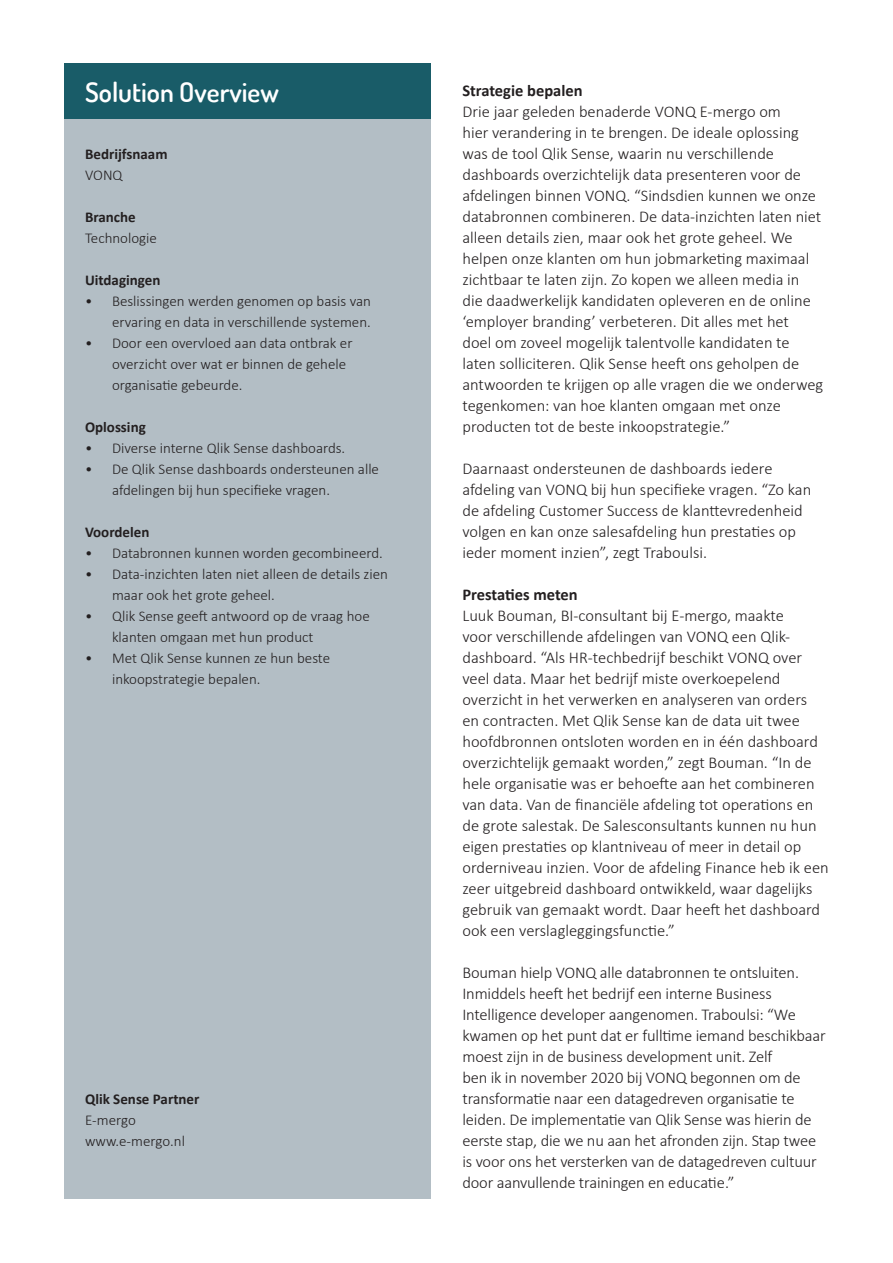
<style>
.page{position:relative;width:893px;height:1263px;background:#fff}
.page>*{position:absolute;margin:0;border:0;box-sizing:border-box;transform-origin:0 0}
.t1{font:600 27px "Dosis";color:#fff}
.t2{font:300 16.5px/21px "Calibri";color:#231f20}
.t3{font:700 16.5px "Calibri";color:#231f20}
.t4{font:300 15px/21px "Calibri";color:#231f20}
.t5{font:700 15px "Calibri";color:#231f20}
</style>
<div class="page">
<div style="left:64px;top:64px;width:367px;height:1135px;background:#b3bec5"></div>
<div style="left:64px;top:64px;width:367px;height:55px;background:#195c68"></div>
<h1 class="t1" style="left:85px;top:75px;width:195px">Solution Overview</h1>
<p class="t3" style="left:462px;top:79px;width:122px">Strategie bepalen</p>
<p class="t2" style="left:462px;top:101px;width:362px">Drie jaar geleden benaderde VONQ E-mergo om<br>hier verandering in te brengen. De ideale oplossing was de tool Qlik Sense, waarin nu verschillende dashboards overzichtelijk data presenteren voor de afdelingen binnen VONQ. “Sindsdien kunnen we onze databronnen combineren. De data-inzichten laten niet alleen details zien, maar ook het grote geheel. We helpen onze klanten om hun jobmarketing maximaal zichtbaar te laten zijn. Zo kopen we alleen media in die daadwerkelijk kandidaten opleveren en de online ‘employer branding’ verbeteren. Dit alles met het<br>doel om zoveel mogelijk talentvolle kandidaten te laten solliciteren. Qlik Sense heeft ons geholpen de antwoorden te krijgen op alle vragen die we onderweg tegenkomen: van hoe klanten omgaan met onze producten tot de beste inkoopstrategie.”</p>
<p class="t2" style="left:462px;top:458px;width:350px">Daarnaast ondersteunen de dashboards iedere afdeling van VONQ bij hun specifieke vragen. “Zo kan de afdeling Customer Success de klanttevredenheid volgen en kan onze salesafdeling hun prestaties op ieder moment inzien”, zegt Traboulsi.</p>
<p class="t3" style="left:462px;top:583px;width:117px">Prestaties meten</p>
<p class="t2" style="left:462px;top:605px;width:368px">Luuk Bouman, BI-consultant bij E-mergo, maakte<br>voor verschillende afdelingen van VONQ een Qlik&shy;dashboard. “Als HR-techbedrijf beschikt VONQ over veel data. Maar het bedrijf miste overkoepelend overzicht in het verwerken en analyseren van orders<br>en contracten. Met Qlik Sense kan de data uit twee hoofdbronnen ontsloten worden en in één dashboard overzichtelijk gemaakt worden,” zegt Bouman. “In de hele organisatie was er behoefte aan het combineren van data. Van de financiële afdeling tot operations en de grote salestak. De Salesconsultants kunnen nu hun eigen prestaties op klantniveau of meer in detail op orderniveau inzien. Voor de afdeling Finance heb ik een zeer uitgebreid dashboard ontwikkeld, waar dagelijks gebruik van gemaakt wordt. Daar heeft het dashboard ook een verslagleggingsfunctie.”</p>
<p class="t2" style="left:462px;top:962px;width:365px">Bouman hielp VONQ alle databronnen te ontsluiten.<br>Inmiddels heeft het bedrijf een interne Business Intelligence developer aangenomen. Traboulsi: “We kwamen op het punt dat er fulltime iemand beschikbaar moest zijn in de business development unit. Zelf<br>ben ik in november 2020 bij VONQ begonnen om de transformatie naar een datagedreven organisatie te leiden. De implementatie van Qlik Sense was hierin de eerste stap, die we nu aan het afronden zijn. Stap twee is voor ons het versterken van de datagedreven cultuur door aanvullende trainingen en educatie.”</p>
<p class="t5" style="left:85px;top:143px;width:84px">Bedrijfsnaam</p>
<p class="t4" style="left:85px;top:164px;width:39px">VONQ</p>
<p class="t5" style="left:85px;top:206px;width:52px">Branche</p>
<p class="t4" style="left:85px;top:227px;width:73px">Technologie</p>
<p class="t5" style="left:85px;top:269px;width:77px">Uitdagingen</p>
<p class="t4" style="left:85px;top:290px;width:287px;text-align:right">• Beslissingen werden genomen op basis van ervaring en data in verschillende systemen.</p>
<p class="t4" style="left:112px;top:332px;width:242px;text-indent:-27px">• Door een overvloed aan data ontbrak er overzicht over wat er binnen de gehele organisatie gebeurde.</p>
<p class="t5" style="left:85px;top:416px;width:62px">Oplossing</p>
<p class="t4" style="left:85px;top:437px;width:262px">• Diverse interne Qlik Sense dashboards.</p>
<p class="t4" style="left:112px;top:458px;width:268px;text-indent:-27px">• De Qlik Sense dashboards ondersteunen alle afdelingen bij hun specifieke vragen.</p>
<p class="t5" style="left:85px;top:521px;width:66px">Voordelen</p>
<p class="t4" style="left:85px;top:542px;width:299px">• Databronnen kunnen worden gecombineerd.</p>
<p class="t4" style="left:112px;top:563px;width:277px;text-indent:-27px">• Data-inzichten laten niet alleen de details zien maar ook het grote geheel.</p>
<p class="t4" style="left:112px;top:605px;width:259px;text-indent:-27px">• Qlik Sense geeft antwoord op de vraag hoe klanten omgaan met hun product</p>
<p class="t4" style="left:112px;top:647px;width:220px;text-indent:-27px">• Met Qlik Sense kunnen ze hun beste inkoopstrategie bepalen.</p>
<p class="t5" style="left:85px;top:1088px;width:116px">Qlik Sense Partner</p>
<p class="t4" style="left:85px;top:1109px;width:101px">E-mergo www.e-mergo.nl</p>
</div>
